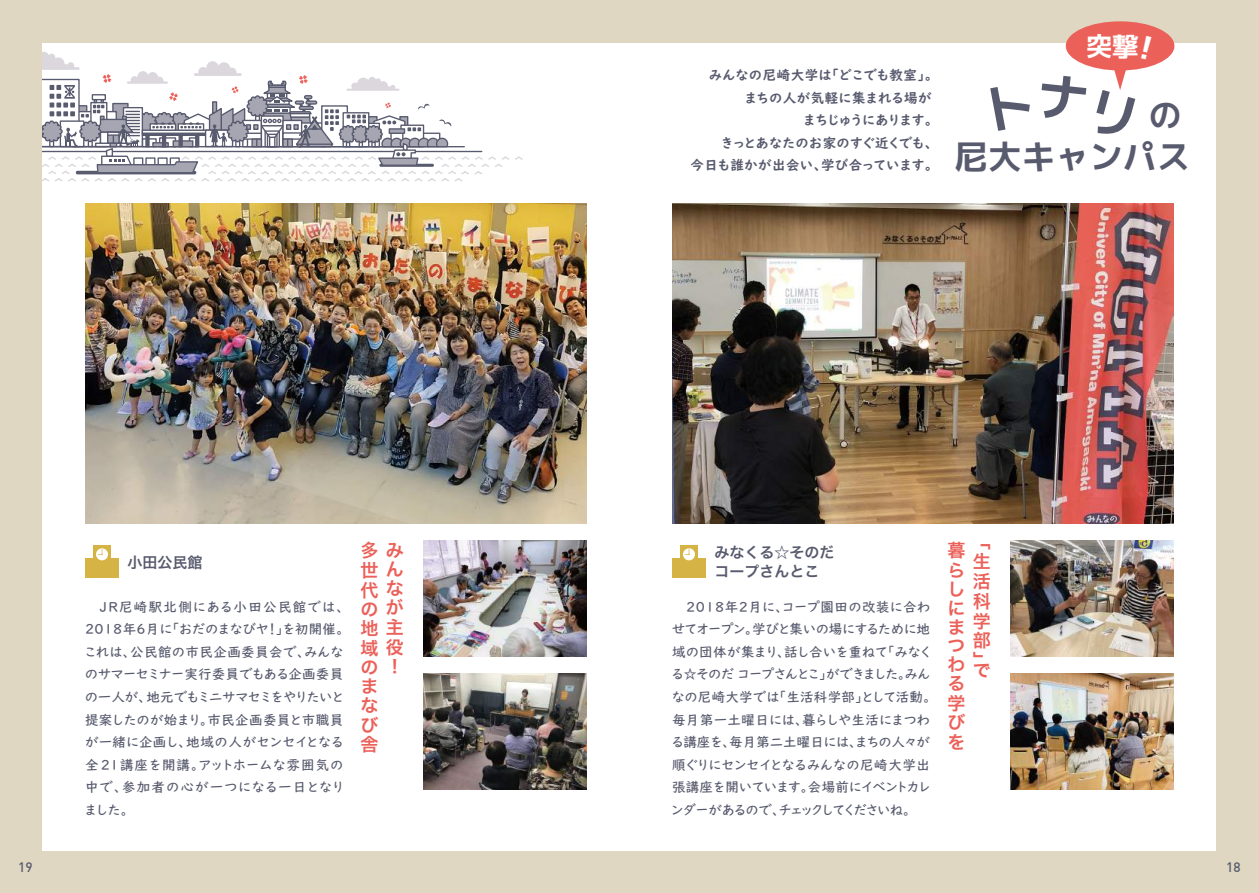
<style>
.page{position:relative;width:1259px;height:893px;background:#dfd7c2}
.page>*{position:absolute;margin:0;border:0;box-sizing:border-box;transform-origin:0 0}
.t1{font:33.75px "mgenplus 1 c bold";color:#585b6e}
.t2{font:32.7px "mgenplus 1 c bold";color:#585b6e}
.t3{font:26.25px "mgenplus 1 c bold";color:#fff}
.t4{font:18px/19px "Hira Kaku Std W6";color:#eb615a}
.t5{font:15px/19.5px "Hira Kaku Std W6";color:#585b6e}
.t6{font:500 13.5px/22.5px "UD Digi Kyokasho Pro";letter-spacing:-.045em;color:#585b6e}
.t7{font:500 13.5px/22.5px "UD Digi Kyokasho Pro";letter-spacing:.01em;color:#585b6e}
.t8{font:700 13.5px "UD Digi Kyokasho Pro";letter-spacing:-.02em;color:#585b6e}
.t9{font:700 13.5px "UD Digi Kyokasho Pro";letter-spacing:.02em;color:#585b6e}
.t10{font:700 13.5px "UD Digi Kyokasho Pro";color:#585b6e}
.t11{font:700 13.5px "UD Digi Kyokasho Pro";letter-spacing:-.11em;color:#585b6e}
.t12{font:500 13.5px "DIN";color:#585b6e}
</style>
<div class="page">
<div style="left:43px;top:43px;width:1173px;height:807px;background:#fff"></div>
<img style="left:672px;top:203px;width:502px;height:320px">
<div style="left:672px;top:558px;width:34px;height:19px;background:#d5b445"></div>
<div style="left:680px;top:546px;width:17px;height:26px;background:#d5b445"></div>
<svg style="left:683px;top:548px;width:12px;height:12px"></svg>
<img style="left:85px;top:203px;width:502px;height:320px">
<div style="left:85px;top:558px;width:34px;height:19px;background:#d5b445"></div>
<div style="left:93px;top:546px;width:18px;height:26px;background:#d5b445"></div>
<div style="left:96px;top:548px;width:12px;height:12px;background:#fff;border-radius:50%"></div>
<svg style="left:98px;top:549px;width:5px;height:6px"></svg>
<div style="left:1065px;top:21px;width:109px;height:49px;background:#eb615a;border-radius:50%"></div>
<img style="left:424px;top:673px;width:163px;height:116px">
<img style="left:424px;top:540px;width:163px;height:116px">
<img style="left:1010px;top:540px;width:164px;height:116px">
<img style="left:1010px;top:673px;width:164px;height:116px">
<svg style="left:43px;top:52px;width:480px;height:130px"></svg>
<svg style="left:1086px;top:65px;width:49px;height:25px"></svg>
<p class="t5" style="left:127px;top:553px;width:76px">小田公民館</p>
<p class="t7" style="left:84px;top:595px;width:267px">　JR尼崎駅北側にある小田公民館では、<br>2018年6月に「おだのまなびヤ！」を初開催。これは、公民館の市民企画委員会で、みんなのサマーセミナー実行委員でもある企画委員の一人が、地元でもミニサマセミをやりたいと提案したのが始まり。市民企画委員と市職員が一緒に企画し、地域の人がセンセイとなる全 21講座を開講。アットホームな雰囲気の中で、参加者の心が一つになる一日となりました。</p>
<h3 class="t4" style="left:360px;top:541px;width:44px">多<br>世<br>代<br>の<br>地主域役の<br>ま<br>な<br>び<br>舎</h3>
<h3 class="t4" style="left:386px;top:541px;width:19px;text-align:justify">みんなが</h3>
<h3 class="t4" style="left:386px;top:657px;width:12px">！</h3>
<p class="t8" style="left:709px;top:64px;width:231px">みんなの尼崎大学は「どこでも教室」。</p>
<p class="t10" style="left:744px;top:87px;width:189px">まちの人が気軽に集まれる場が</p>
<p class="t11" style="left:803px;top:109px;width:137px">まちじゅうにあります。</p>
<p class="t8" style="left:720px;top:132px;width:219px">きっとあなたのお家のすぐ近くでも、</p>
<p class="t9" style="left:690px;top:154px;width:249px">今日も誰かが出会い、学び合っています。</p>
<h3 class="t3" style="left:1086px;top:27px;width:54px">突撃</h3>
<h2 class="t2" style="left:1148px;top:91px;width:34px">の</h2>
<h1 class="t1" style="left:954px;top:132px;width:237px">尼大キャンパス</h1>
<p class="t5" style="left:714px;top:543px;width:122px">みなくる☆そのだコープさんとこ</p>
<p class="t6" style="left:670px;top:595px;width:268px">　2018年2月に、コープ園田の改装に合わせてオープン。学びと集いの場にするために地域の団体が集まり、話し合いを重ねて「みなくる☆そのだ コープさんとこ」ができました。みんなの尼崎大学では「生活科学部」として活動。毎月第一土曜日には、暮らしや生活にまつわる講座を、毎月第二土曜日には、まちの人々が順ぐりにセンセイとなるみんなの尼崎大学出張講座を開いています。会場前にイベントカレンダーがあるので、チェックしてくださいね。</p>
<h3 class="t4" style="left:947px;top:541px;width:19px">暮らしにまつわる学びを</h3>
<h3 class="t4" style="left:973px;top:532px;width:19px;line-height:19.8px;text-align:justify">「生活科学部」</h3>
<h3 class="t4" style="left:973px;top:661px;width:19px">で</h3>
<p class="t12" style="left:18px;top:858px;width:16px">19</p>
<p class="t12" style="left:1226px;top:858px;width:16px">18</p>
</div>
